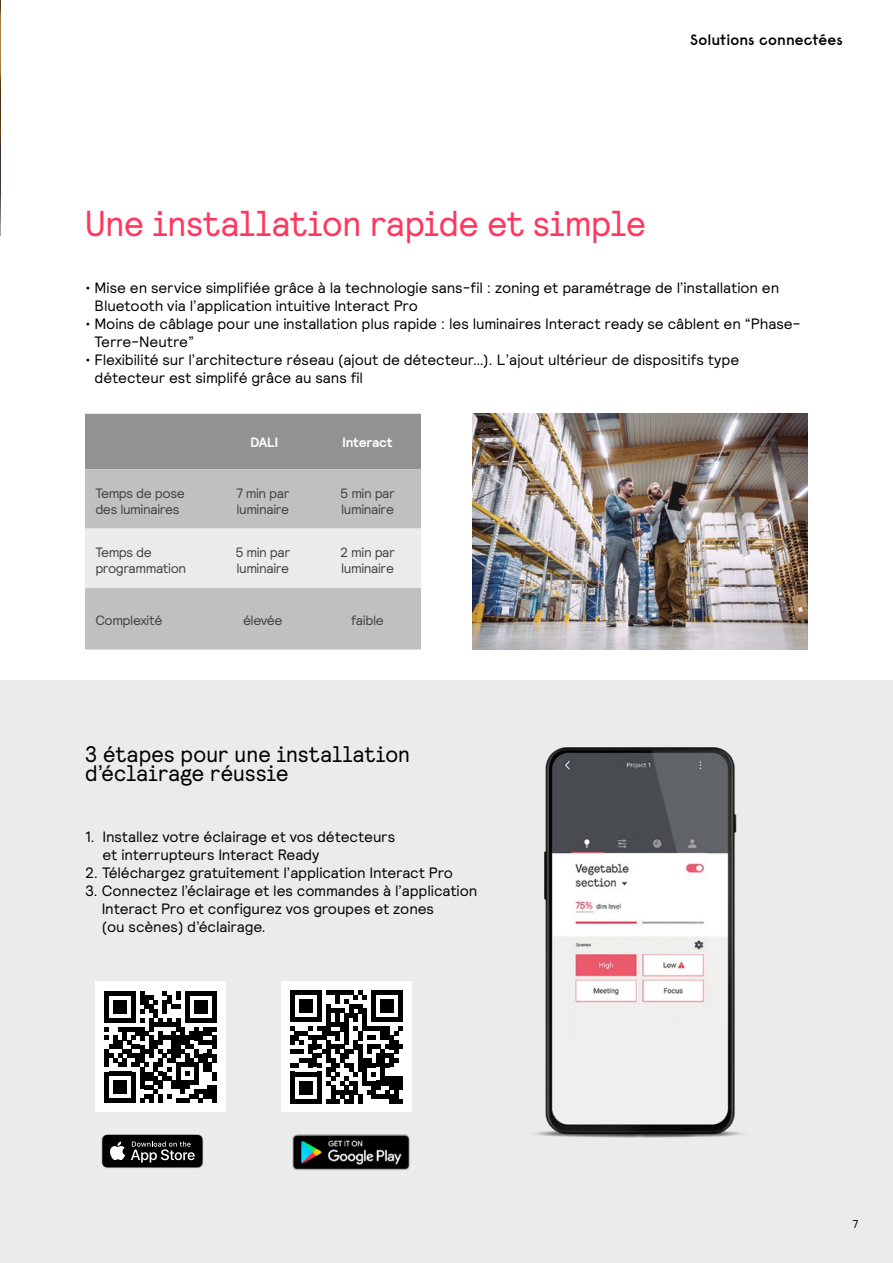
<style>
.page{position:relative;width:893px;height:1263px;background:#fff}
.page>*{position:absolute;margin:0;border:0;box-sizing:border-box;transform-origin:0 0}
.Titre_Page_interact{font:36px "Signify Relative Faux";letter-spacing:-.005em;color:#ff375f}
.Body_Sub-heading{font:22.5px/19.5px "Signify Relative Faux";letter-spacing:.01em;color:#000}
._3-Paragraphe_-_10pt_-_black{font:15px/18px "Signify Relative";letter-spacing:-.01em;color:#000}
._1_Produit_Tétière_Gauche{font:600 15px "Signify Raisonne";letter-spacing:.005em;color:#000}
.TEXTETBL_INTERACT{font:13.5px/16.2px "Signify Relative";letter-spacing:-.03em;color:#424241}
.t1{font:700 13.5px "Signify Relative";letter-spacing:-.01em;color:#fff}
.t2{font:11.25px "Signify Relative";color:#000}
</style>
<div class="page">
<img style="left:0;top:0;width:1px;height:236px">
<div style="left:0;top:681px;width:893px;height:582px;background:#ebebeb"></div>
<img style="left:534px;top:747px;width:209px;height:391px">
<svg style="left:102px;top:1134px;width:101px;height:34px;background:#313131"></svg>
<svg style="left:95px;top:981px;width:131px;height:131px;background:#919191"></svg>
<img style="left:292px;top:1134px;width:118px;height:36px">
<svg style="left:281px;top:981px;width:131px;height:131px;background:#909090"></svg>
<div style="left:85px;top:414px;width:336px;height:55px;background:#929292"></div>
<div style="left:85px;top:469px;width:336px;height:180px;background:#c0c0c0"></div>
<div style="left:85px;top:529px;width:336px;height:59px;background:#ebebeb"></div>
<img style="left:472px;top:414px;width:335px;height:235px">
<p class="_1_Produit_Tétière_Gauche" style="left:690px;top:30px;width:154px">Solutions connectées</p>
<p class="Titre_Page_interact" style="left:85px;top:200px;width:562px">Une installation rapide et simple</p>
<p class="_3-Paragraphe_-_10pt_-_black" style="left:95px;top:278px;width:686px;text-indent:-10px">• Mise en service simplifiée grâce à la technologie sans-fil : zoning et paramétrage de l’installation en<br>Bluetooth via l’application intuitive Interact Pro</p>
<p class="_3-Paragraphe_-_10pt_-_black" style="left:95px;top:314px;width:707px;text-indent:-10px">• Moins de câblage pour une installation plus rapide : les luminaires Interact ready se câblent en “Phase-<br>Terre-Neutre”</p>
<p class="_3-Paragraphe_-_10pt_-_black" style="left:95px;top:350px;width:646px;text-indent:-10px">• Flexibilité sur l’architecture réseau (ajout de détecteur…). L’ajout ultérieur de dispositifs type détecteur est simplifé grâce au sans fil</p>
<p class="t1" style="left:250px;top:433px;width:29px">DALI</p>
<p class="t1" style="left:343px;top:433px;width:51px">Interact</p>
<p class="TEXTETBL_INTERACT" style="left:95px;top:484px;width:91px">Temps de pose des luminaires</p>
<p class="TEXTETBL_INTERACT" style="left:236px;top:484px;width:55px">7 min par luminaire</p>
<p class="TEXTETBL_INTERACT" style="left:340px;top:484px;width:56px">5 min par luminaire</p>
<p class="TEXTETBL_INTERACT" style="left:95px;top:544px;width:92px">Temps de programmation</p>
<p class="TEXTETBL_INTERACT" style="left:235px;top:544px;width:56px">5 min par luminaire</p>
<p class="TEXTETBL_INTERACT" style="left:340px;top:544px;width:56px">2 min par luminaire</p>
<p class="TEXTETBL_INTERACT" style="left:95px;top:612px;width:69px">Complexité</p>
<p class="TEXTETBL_INTERACT" style="left:243px;top:612px;width:41px">élevée</p>
<p class="TEXTETBL_INTERACT" style="left:351px;top:612px;width:34px">faible</p>
<p class="Body_Sub-heading" style="left:85px;top:743px;width:326px">3 étapes pour une installation d’éclairage réussie</p>
<p class="_3-Paragraphe_-_10pt_-_black" style="left:103px;top:827px;width:294px;text-indent:-18px">1. Installez votre éclairage et vos détecteurs et interrupteurs Interact Ready</p>
<p class="_3-Paragraphe_-_10pt_-_black" style="left:85px;top:863px;width:369px">2. Téléchargez gratuitement l’application Interact Pro</p>
<p class="_3-Paragraphe_-_10pt_-_black" style="left:102px;top:881px;width:377px;text-indent:-17px">3. Connectez l’éclairage et les commandes à l’application<br>Interact Pro et configurez vos groupes et zones<br>(ou scènes) d’éclairage.</p>
<p class="t2" style="left:852px;top:1216px;width:8px">7</p>
</div>
